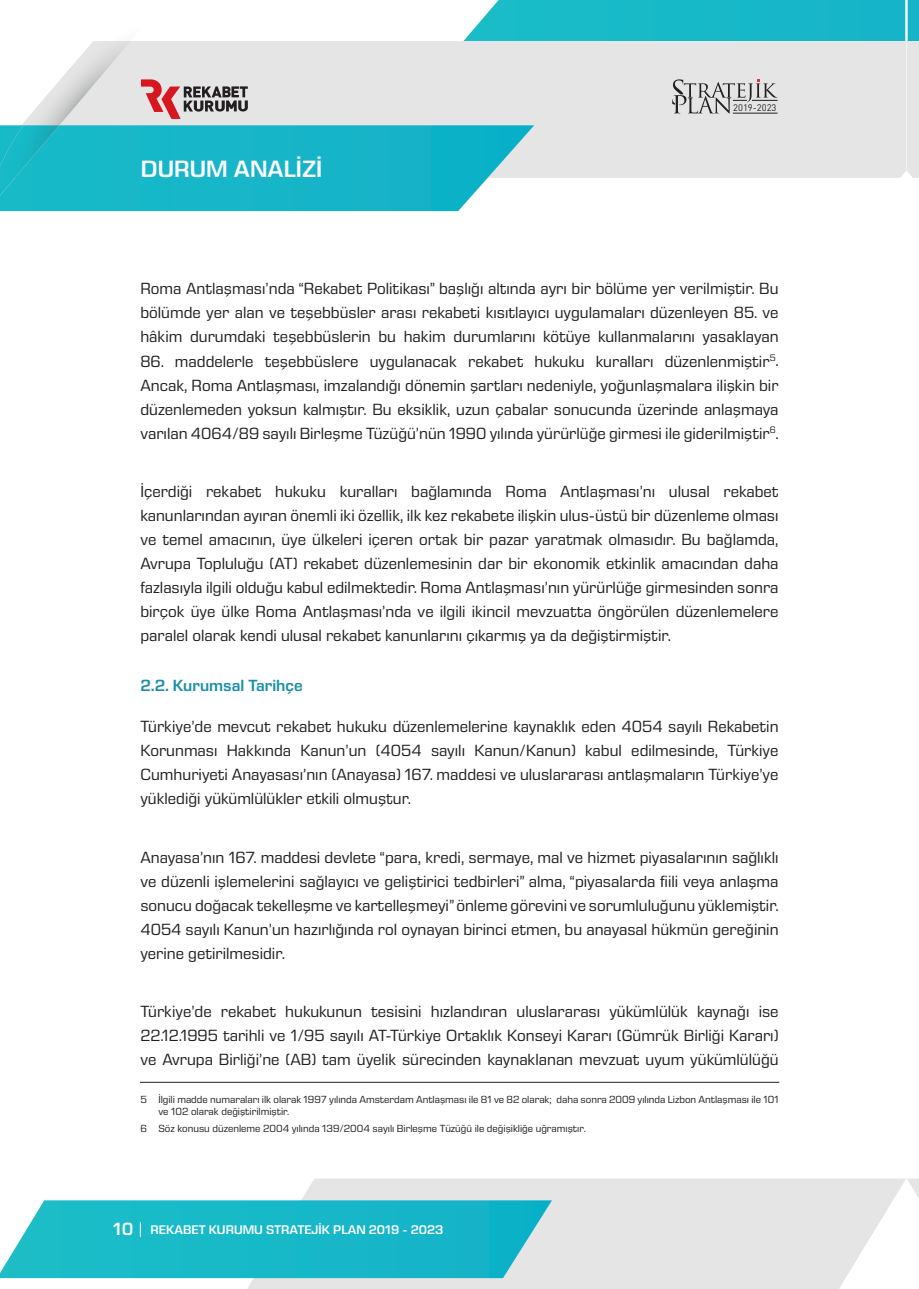
<style>
.page{position:relative;width:919px;height:1289px;background:#fff}
.page>*{position:absolute;margin:0;border:0;box-sizing:border-box;transform-origin:0 0}
.t1{font:600 24px "Eurostile Next LT Pro";color:#fff}
.t2{font:600 18px "Eurostile Next LT Pro";color:#fff}
.t3{font:16.5px/24px "Eurostile Next LT Pro";color:#231f20;text-align:justify}
.t4{font:600 16.5px "Eurostile Next LT Pro";color:#1a8ea8}
.t5{font:600 12.75px "Eurostile Next LT Pro";color:#fff}
.t6{font:10.5px/12px "Eurostile Next LT Pro";color:#231f20}
.t7{font:9.45px "DIN Pro";color:#231f20}
</style>
<div class="page">
<div style="left:463px;top:0;width:442px;height:41px;background:#17b9c8"></div>
<div style="left:22px;top:41px;width:884px;height:137px;background:#e5e5e5"></div>
<img style="left:0;top:125px;width:534px;height:86px">
<img style="left:131px;top:41px;width:29px;height:69px">
<img style="left:23px;top:41px;width:108px;height:84px">
<img style="left:0;top:125px;width:59px;height:71px">
<img style="left:907px;top:0;width:11px;height:41px">
<svg style="left:906px;top:41px;width:12px;height:137px;background:#e6e6e6"></svg>
<svg style="left:239px;top:1178px;width:667px;height:110px;background:#e5e7e6"></svg>
<svg style="left:907px;top:1178px;width:11px;height:18px"></svg>
<svg style="left:0;top:1200px;width:552px;height:77px;background:#29bccb"></svg>
<svg style="left:141px;top:79px;width:107px;height:40px;background:#bb9c9d"></svg>
<svg style="left:672px;top:79px;width:105px;height:35px;background:#bebdbd"></svg>
<hr style="left:140px;top:1081px;width:639px;height:1px;background:#231f20">
<p class="t1" style="left:141px;top:156px;width:183px">DURUM ANALİZİ</p>
<p class="t7" style="left:733px;top:101px;width:45px">2019-2023</p>
<p class="t3" style="left:140px;top:277px;width:639px">Roma Antlaşması’nda “Rekabet Politikası” başlığı altında ayrı bir bölüme yer verilmiştir. Bu bölümde yer alan ve teşebbüsler arası rekabeti kısıtlayıcı uygulamaları düzenleyen 85. ve hâkim durumdaki teşebbüslerin bu hakim durumlarını kötüye kullanmalarını yasaklayan</p>
<p class="t3" style="left:140px;top:349px;width:640px">86. maddelerle teşebbüslere uygulanacak rekabet hukuku kuralları düzenlenmiştir<sup>5</sup>.<br>Ancak, Roma Antlaşması, imzalandığı dönemin şartları nedeniyle, yoğunlaşmalara ilişkin bir düzenlemeden yoksun kalmıştır. Bu eksiklik, uzun çabalar sonucunda üzerinde anlaşmaya varılan 4064/89 sayılı Birleşme Tüzüğü’nün 1990 yılında yürürlüğe girmesi ile giderilmiştir<sup>6</sup>.</p>
<p class="t3" style="left:140px;top:479px;width:639px">İçerdiği rekabet hukuku kuralları bağlamında Roma Antlaşması’nı ulusal rekabet kanunlarından ayıran önemli iki özellik, ilk kez rekabete ilişkin ulus-üstü bir düzenleme olması ve temel amacının, üye ülkeleri içeren ortak bir pazar yaratmak olmasıdır. Bu bağlamda, Avrupa Topluluğu (AT) rekabet düzenlemesinin dar bir ekonomik etkinlik amacından daha fazlasıyla ilgili olduğu kabul edilmektedir. Roma Antlaşması’nın yürürlüğe girmesinden sonra birçok üye ülke Roma Antlaşması’nda ve ilgili ikincil mevzuatta öngörülen düzenlemelere paralel olarak kendi ulusal rekabet kanunlarını çıkarmış ya da değiştirmiştir.</p>
<p class="t4" style="left:140px;top:676px;width:164px">2.2. Kurumsal Tarihçe</p>
<p class="t3" style="left:140px;top:714px;width:639px">Türkiye’de mevcut rekabet hukuku düzenlemelerine kaynaklık eden 4054 sayılı Rekabetin Korunması Hakkında Kanun’un (4054 sayılı Kanun/Kanun) kabul edilmesinde, Türkiye Cumhuriyeti Anayasası’nın (Anayasa) 167. maddesi ve uluslararası antlaşmaların Türkiye’ye yüklediği yükümlülükler etkili olmuştur.</p>
<p class="t3" style="left:140px;top:845px;width:640px">Anayasa’nın 167. maddesi devlete “para, kredi, sermaye, mal ve hizmet piyasalarının sağlıklı ve düzenli işlemelerini sağlayıcı ve geliştirici tedbirleri” alma, “piyasalarda fiili veya anlaşma sonucu doğacak tekelleşme ve kartelleşmeyi” önleme görevini ve sorumluluğunu yüklemiştir.<br>4054 sayılı Kanun’un hazırlığında rol oynayan birinci etmen, bu anayasal hükmün gereğinin yerine getirilmesidir.</p>
<p class="t3" style="left:140px;top:999px;width:639px">Türkiye’de rekabet hukukunun tesisini hızlandıran uluslararası yükümlülük kaynağı ise 22.12.1995 tarihli ve 1/95 sayılı AT-Türkiye Ortaklık Konseyi Kararı (Gümrük Birliği Kararı) ve Avrupa Birliği’ne (AB) tam üyelik sürecinden kaynaklanan mevzuat uyum yükümlülüğü</p>
<p class="t6" style="left:158px;top:1093px;width:621px;text-indent:-18px">5 İlgili madde numaraları ilk olarak 1997 yılında Amsterdam Antlaşması ile 81 ve 82 olarak; daha sonra 2009 yılında Lizbon Antlaşması ile 101 ve 102 olarak değiştirilmiştir.</p>
<p class="t6" style="left:140px;top:1122px;width:447px">6 Söz konusu düzenleme 2004 yılında 139/2004 sayılı Birleşme Tüzüğü ile değişikliğe uğramıştır.</p>
<p class="t2" style="left:113px;top:1218px;width:22px">10</p>
<p class="t5" style="left:151px;top:1222px;width:294px">REKABET KURUMU STRATEJİK PLAN 2019 - 2023</p>
</div>
